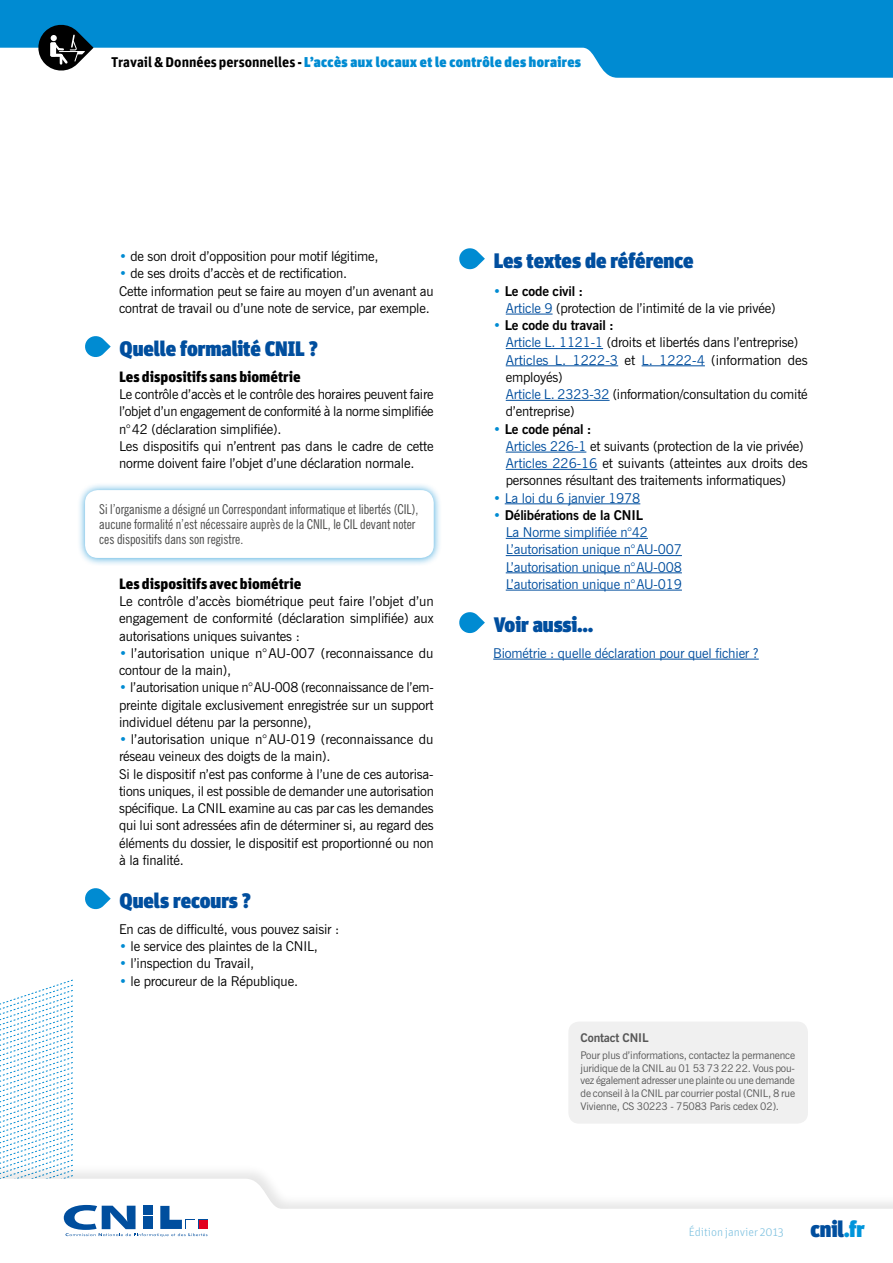
<style>
.page{position:relative;width:893px;height:1263px;background:#fff}
.page>*{position:absolute;margin:0;border:0;box-sizing:border-box;transform-origin:0 0}
.t1{font:900 21px "Unit";letter-spacing:-.005em;color:#004e9e}
.t2{font:900 15px "Unit";color:#000}
.t3{font:900 14.25px "Unit";letter-spacing:.03em;color:#008bd2}
.t4{font:13.5px/17.2px "News Gothic BT";letter-spacing:-.015em;color:#000}
.t5{font:13.5px/17.2px "News Gothic BT";letter-spacing:-.015em;color:#004e9e}
.t6{font:condensed 13.5px/15px "News Gothic BT";color:#494948}
.t7{font:300 12px "Unit";color:#80c2e0}
.t8{font:700 12px "News Gothic BT";letter-spacing:-.015em;color:#565656}
.t9{font:10.5px/12.8px "News Gothic BT";letter-spacing:-.015em;color:#565656;text-align:justify}
.s1{font-weight:700;color:#000}
.s2{color:#008bd2}
.s3{font-weight:700}
.s4{color:#004e9e}
.s5{font-weight:900;font-size:22.5px;color:#004e9e}
.s6{font-weight:900;font-size:22.5px;color:#0095db}
</style>
<div class="page">
<svg style="left:0;top:0;width:893px;height:78px;fill:#008bd2"></svg>
<svg style="left:36px;top:23px;width:58px;height:50px"></svg>
<svg style="left:207px;top:1179px;width:686px;height:57px"></svg>
<svg style="left:0;top:979px;width:207px;height:258px"></svg>
<div style="left:143px;top:1206px;width:9px;height:9px;background:#004e9e"></div>
<div style="left:186px;top:1220px;width:9px;height:9px;background:#fff"></div>
<svg style="left:198px;top:1220px;width:10px;height:9px"></svg>
<div style="left:199px;top:1220px;width:8px;height:8px;background:#e3001f"></div>
<hr style="left:506px;top:314px;width:47px;height:1px;background:#004e9e">
<hr style="left:506px;top:348px;width:97px;height:1px;background:#004e9e">
<hr style="left:506px;top:365px;width:112px;height:1px;background:#004e9e">
<hr style="left:642px;top:365px;width:63px;height:1px;background:#004e9e">
<hr style="left:506px;top:400px;width:104px;height:1px;background:#004e9e">
<hr style="left:506px;top:452px;width:80px;height:1px;background:#004e9e">
<hr style="left:506px;top:469px;width:91px;height:1px;background:#004e9e">
<hr style="left:505px;top:503px;width:135px;height:1px;background:#004e9e">
<hr style="left:506px;top:538px;width:142px;height:1px;background:#004e9e">
<hr style="left:506px;top:555px;width:176px;height:1px;background:#004e9e">
<hr style="left:506px;top:572px;width:176px;height:1px;background:#004e9e">
<hr style="left:506px;top:590px;width:176px;height:1px;background:#004e9e">
<hr style="left:493px;top:659px;width:266px;height:1px;background:#004e9e">
<svg style="left:459px;top:248px;width:26px;height:22px"></svg>
<svg style="left:459px;top:612px;width:26px;height:22px"></svg>
<svg style="left:85px;top:336px;width:26px;height:21px"></svg>
<svg style="left:85px;top:888px;width:26px;height:22px"></svg>
<div style="left:76px;top:481px;width:366px;height:85px;background:#008bd2;opacity:.75"></div>
<div style="left:85px;top:490px;width:349px;height:68px;background:#fff;border-radius:13px"></div>
<div style="left:568px;top:1021px;width:240px;height:102px;background:#f0f0f0;border-radius:11px"></div>
<p class="t3" style="left:111px;top:53px;width:471px"><span class="s1">Travail &amp; Données personnelles -</span> L’accès aux locaux et le contrôle des horaires</p>
<p class="t4" style="left:119px;top:247px;width:261px"><span class="s2">•</span> de son droit d’opposition pour motif légitime,</p>
<p class="t4" style="left:119px;top:265px;width:316px"><span class="s2">•</span> de ses droits d’accès et de rectification.<br>Cette information peut se faire au moyen d’un avenant au contrat de travail ou d’une note de service, par exemple.</p>
<h1 class="t1" style="left:120px;top:335px;width:200px">Quelle formalité CNIL ?</h1>
<p class="t2" style="left:119px;top:367px;width:183px">Les dispositifs sans biométrie</p>
<p class="t4" style="left:119px;top:385px;width:316px">Le contrôle d’accès et le contrôle des horaires peuvent faire l’objet d’un engagement de conformité à la norme simplifiée n°42 (déclaration simplifiée).<br>Les dispositifs qui n’entrent pas dans le cadre de cette norme doivent faire l’objet d’une déclaration normale.</p>
<p class="t6" style="left:99px;top:501px;width:320px">Si l’organisme a désigné un Correspondant informatique et libertés (CIL), aucune formalité n’est nécessaire auprès de la CNIL, le CIL devant noter ces dispositifs dans son registre.</p>
<p class="t2" style="left:119px;top:574px;width:184px">Les dispositifs avec biométrie</p>
<p class="t4" style="left:119px;top:592px;width:316px;text-align:justify">Le contrôle d’accès biométrique peut faire l’objet d’un engagement de conformité (déclaration simplifiée) aux autorisations uniques suivantes :</p>
<p class="t4" style="left:119px;top:644px;width:316px"><span class="s2">•</span> l’autorisation unique n°AU-007 (reconnaissance du contour de la main),</p>
<p class="t4" style="left:119px;top:679px;width:316px;text-align:justify"><span class="s2">•</span> l’autorisation unique n°AU-008 (reconnaissance de l’em&shy;preinte digitale exclusivement enregistrée sur un support individuel détenu par la personne),</p>
<p class="t4" style="left:119px;top:730px;width:316px"><span class="s2">•</span> l’autorisation unique n°AU-019 (reconnaissance du réseau veineux des doigts de la main).<br>Si le dispositif n’est pas conforme à l’une de ces autorisa&shy;tions uniques, il est possible de demander une autorisation spécifique. La CNIL examine au cas par cas les demandes qui lui sont adressées afin de déterminer si, au regard des éléments du dossier, le dispositif est proportionné ou non à la finalité.</p>
<h1 class="t1" style="left:120px;top:887px;width:133px">Quels recours ?</h1>
<p class="t4" style="left:119px;top:920px;width:222px">En cas de difficulté, vous pouvez saisir :</p>
<p class="t4" style="left:119px;top:937px;width:200px"><span class="s2">•</span> le service des plaintes de la CNIL,</p>
<p class="t4" style="left:119px;top:955px;width:137px"><span class="s2">•</span> l’inspection du Travail,</p>
<p class="t4" style="left:119px;top:972px;width:180px"><span class="s2">•</span> le procureur de la République.</p>
<h1 class="t1" style="left:494px;top:247px;width:201px">Les textes de référence</h1>
<p class="t4" style="left:506px;top:282px;width:271px;text-indent:-12px"><span class="s2">•</span> <span class="s3">Le code civil :<br></span><span class="s4">Article 9</span> (protection de l’intimité de la vie privée)</p>
<p class="t4" style="left:506px;top:316px;width:304px;text-indent:-12px"><span class="s2">•</span> <span class="s3">Le code du travail :<br></span><span class="s4">Article L. 1121-1</span> (droits et libertés dans l’entreprise)<br><span class="s4">Articles L. 1222-3</span> et <span class="s4">L. 1222-4</span> (information des employés)<br><span class="s4">Article L. 2323-32</span> (information/consultation du comité d’entreprise)</p>
<p class="t4" style="left:506px;top:420px;width:304px;text-indent:-12px"><span class="s2">•</span> <span class="s3">Le code pénal :<br></span><span class="s4">Articles 226-1</span> et suivants (protection de la vie privée)<br><span class="s4">Articles 226-16</span> et suivants (atteintes aux droits des personnes résultant des traitements informatiques)</p>
<p class="t5" style="left:493px;top:489px;width:149px"><span class="s2">•</span> La loi du 6 janvier 1978</p>
<p class="t5" style="left:506px;top:506px;width:178px;text-indent:-12px"><span class="s2">•</span> <span class="s1">Délibérations de la CNIL<br></span>La Norme simplifiée n°42<br>L’autorisation unique n°AU-007<br>L’autorisation unique n°AU-008<br>L’autorisation unique n°AU-019</p>
<h1 class="t1" style="left:494px;top:611px;width:101px">Voir aussi…</h1>
<p class="t5" style="left:493px;top:644px;width:267px">Biométrie : quelle déclaration pour quel fichier ?</p>
<p class="t8" style="left:580px;top:1030px;width:70px">Contact CNIL</p>
<p class="t9" style="left:580px;top:1049px;width:216px">Pour plus d’informations, contactez la permanence juridique de la CNIL au 01 53 73 22 22. Vous pou&shy;vez également adresser une plainte ou une demande de conseil à la CNIL par courrier postal (CNIL, 8 rue Vivienne, CS 30223 - 75083 Paris cedex 02).</p>
<p class="t7" style="left:689px;top:1225px;width:178px">Édition janvier 2013 <span class="s5">cnil</span><span class="s6">.fr</span></p>
</div>
